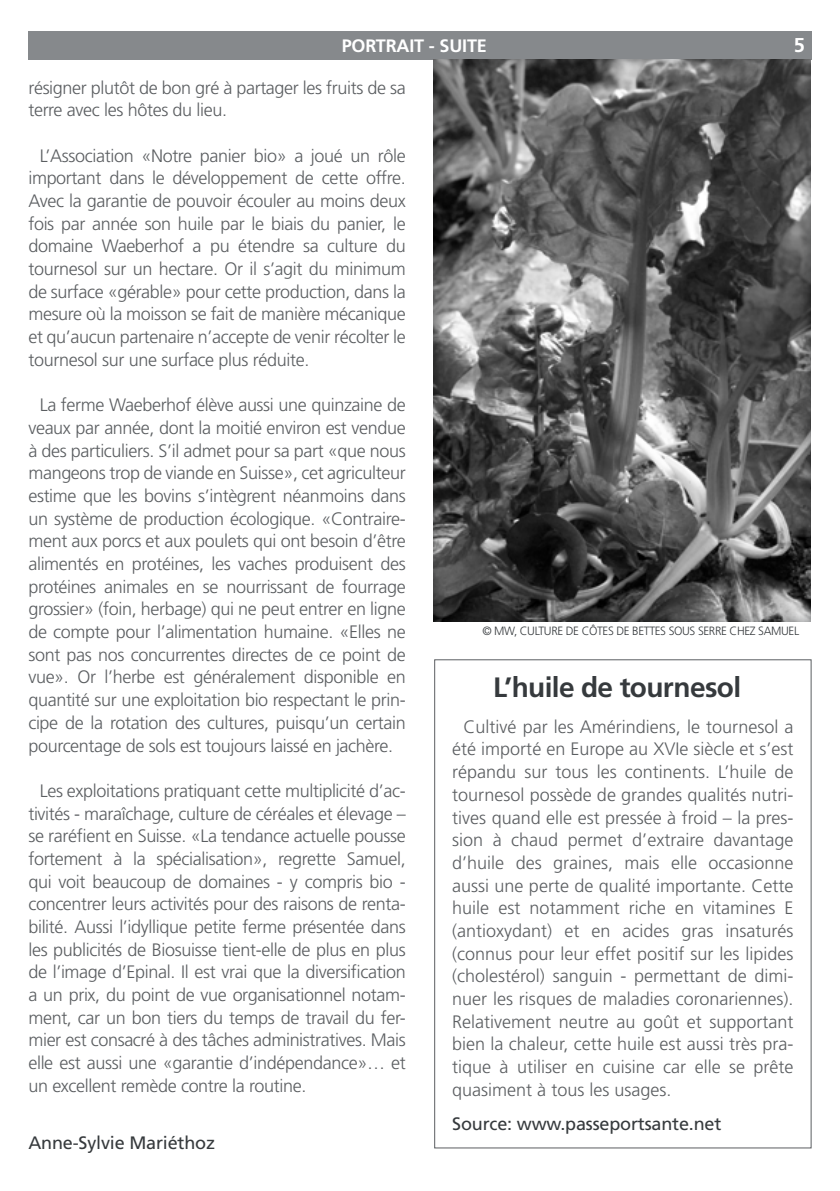
<style>
.page{position:relative;width:840px;height:1191px;background:#fff}
.page>*{position:absolute;margin:0;border:0;box-sizing:border-box;transform-origin:0 0}
.t1{font:700 28px "Frutiger";letter-spacing:-.025em;color:#363a3d}
.t2{font:700 20px "Frutiger";color:#fff}
.t3{font:300 18px/22.6px "Frutiger";letter-spacing:-.02em;color:#5b5e61;text-align:justify}
.t4{font:18px "Frutiger";letter-spacing:-.01em;color:#363a3d}
.t5{font:700 18px "Frutiger";letter-spacing:-.01em;color:#fff}
.t6{font:300 12px "Frutiger";letter-spacing:-.03em;color:#363a3d}
</style>
<div class="page">
<div style="left:28px;top:31px;width:783px;height:29px;background:#86898c"></div>
<div style="left:431px;top:59px;width:380px;height:562px;background:#5b5e61;opacity:.55"></div>
<p class="t5" style="left:341px;top:35px;width:147px">portrait - suite</p>
<p class="t2" style="left:793px;top:33px;width:13px">5</p>
<p class="t3" style="left:28px;top:76px;width:378px">résigner plutôt de bon gré à partager les fruits de sa terre avec les hôtes du lieu.</p>
<p class="t3" style="left:28px;top:144px;width:379px;text-indent:11px">L’Association «Notre panier bio» a joué un rôle important dans le développement de cette offre.<br>Avec la garantie de pouvoir écouler au moins deux fois par année son huile par le biais du panier, le domaine Waeberhof a pu étendre sa culture du tournesol sur un hectare. Or il s’agit du minimum de surface «gérable» pour cette production, dans la mesure où la moisson se fait de manière mécanique et qu’aucun partenaire n’accepte de venir récolter le tournesol sur une surface plus réduite.</p>
<p class="t3" style="left:28px;top:394px;width:379px;text-indent:11px">La ferme Waeberhof élève aussi une quinzaine de veaux par année, dont la moitié environ est vendue à des particuliers. S’il admet pour sa part «que nous mangeons trop de viande en Suisse», cet agriculteur estime que les bovins s’intègrent néanmoins dans un système de production écologique. «Contraire&shy;ment aux porcs et aux poulets qui ont besoin d’être alimentés en protéines, les vaches produisent des protéines animales en se nourrissant de fourrage grossier» (foin, herbage) qui ne peut entrer en ligne de compte pour l’alimentation humaine. «Elles ne sont pas nos concurrentes directes de ce point de vue». Or l’herbe est généralement disponible en quantité sur une exploitation bio respectant le prin&shy;cipe de la rotation des cultures, puisqu’un certain pourcentage de sols est toujours laissé en jachère.</p>
<p class="t3" style="left:28px;top:779px;width:379px;text-indent:11px">Les exploitations pratiquant cette multiplicité d’ac&shy;tivités - maraîchage, culture de céréales et élevage – se raréfient en Suisse. «La tendance actuelle pousse fortement à la spécialisation», regrette Samuel, qui voit beaucoup de domaines - y compris bio - concentrer leurs activités pour des raisons de renta&shy;bilité. Aussi l’idyllique petite ferme présentée dans les publicités de Biosuisse tient-elle de plus en plus de l’image d’Epinal. Il est vrai que la diversification a un prix, du point de vue organisationnel notam&shy;ment, car un bon tiers du temps de travail du fer&shy;mier est consacré à des tâches administratives. Mais elle est aussi une «garantie d’indépendance»… et un excellent remède contre la routine.</p>
<p class="t4" style="left:28px;top:1131px;width:188px">Anne-Sylvie Mariéthoz</p>
<p class="t6" style="left:482px;top:624px;width:157px">© MW, culture de côtes de bette</p>
<p class="t6" style="left:660px;top:624px;width:107px">s sous serre Chez Sam</p>
<p class="t6" style="left:780px;top:624px;width:14px">uel</p>
<h1 class="t1" style="left:493px;top:670px;width:249px">L’huile de tournesol</h1>
<p class="t3" style="left:452px;top:715px;width:343px;text-indent:11px">Cultivé par les Amérindiens, le tournesol a été importé en Europe au XVIe siècle et s’est répandu sur tous les continents. L’huile de tournesol possède de grandes qualités nutri&shy;tives quand elle est pressée à froid – la pres&shy;sion à chaud permet d’extraire davantage d’huile des graines, mais elle occasionne aussi une perte de qualité importante. Cette huile est notamment riche en vitamines E (antioxydant) et en acides gras insaturés (connus pour leur effet positif sur les lipides (cholestérol) sanguin - permettant de dimi&shy;nuer les risques de maladies coronariennes).<br>Relativement neutre au goût et supportant bien la chaleur, cette huile est aussi très pra&shy;tique à utiliser en cuisine car elle se prête quasiment à tous les usages.</p>
<p class="t4" style="left:452px;top:1113px;width:270px">Source: www.passeportsante.net</p>
</div>
